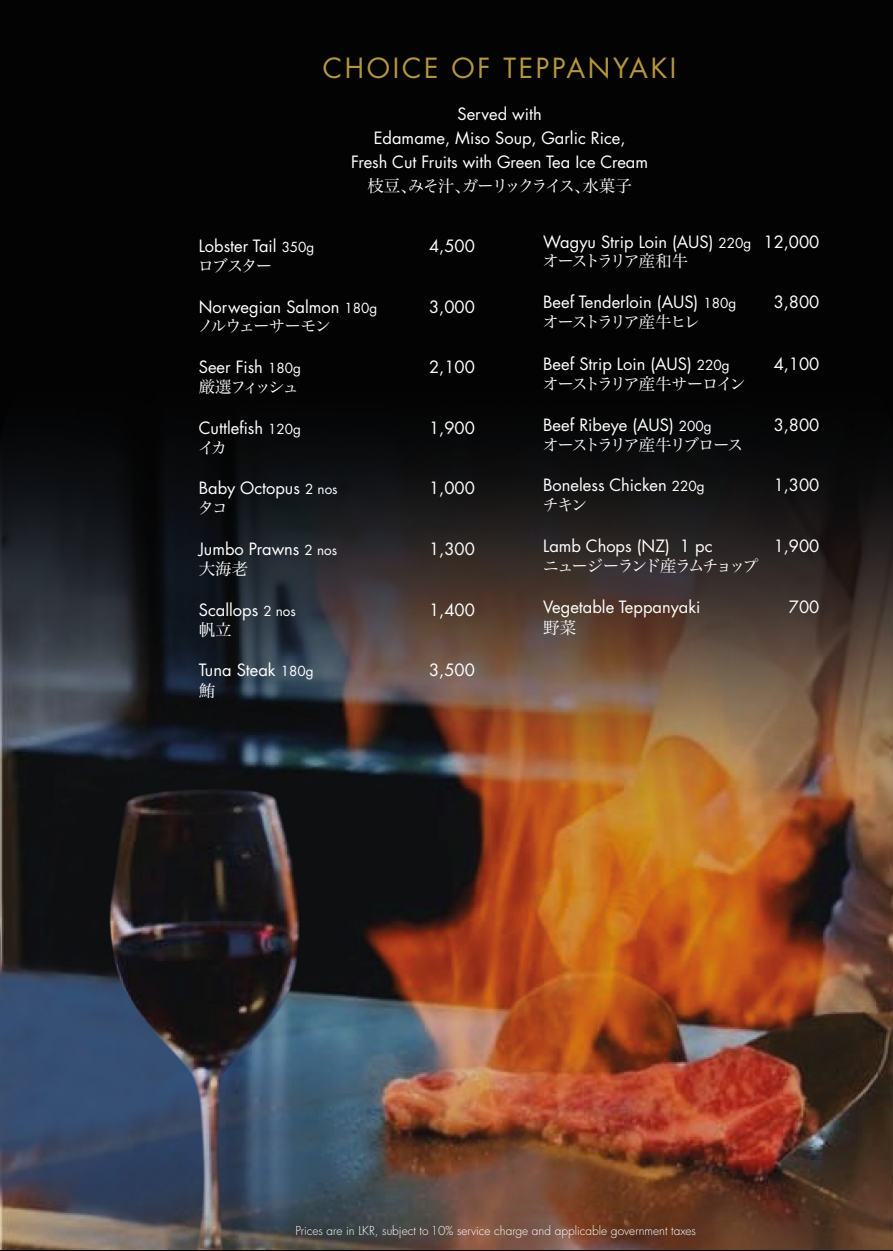
<style>
.page{position:relative;width:893px;height:1251px;background:#fff}
.page>*{position:absolute;margin:0;border:0;box-sizing:border-box;transform-origin:0 0}
.t1{font:27px "Futura LT Pro";letter-spacing:.1em;color:#b59640}
.t2{font:16.5px/24px "Futura LT Pro";color:#fff;text-align:center}
.t3{font:16.5px "Hira Min Pro W3";letter-spacing:-.13em;color:#fff}
.t4{font:16.5px "Hira Min Pro W3";letter-spacing:-.11em;color:#fff}
.t5{font:16.5px "Hira Min Pro W3";letter-spacing:-.155em;color:#fff}
.t6{font:16.5px "Hira Min Pro W3";letter-spacing:-.17em;color:#fff}
.t7{font:16.5px "Hira Min Pro W3";letter-spacing:-.165em;color:#fff}
.t8{font:300 12px "Futura LT Pro";color:#fff}
.s1{font-size:13.5px}
</style>
<div class="page">
<img style="left:1px;top:0;width:892px;height:1248px">
<h1 class="t1" style="left:323px;top:49px;width:355px">CHOICE OF TEPPANYAKI</h1>
<p class="t2" style="left:351px;top:102px;width:298px">Served with<br>Edamame, Miso Soup, Garlic Rice,<br>Fresh Cut Fruits with Green Tea Ice Cream</p>
<p class="t4" style="left:367px;top:172px;width:266px">枝豆、みそ汁、ガーリックライス、水菓子</p>
<p class="t2" style="left:199px;top:233px;width:117px">Lobster Tail <span class="s1">350g</span></p>
<p class="t2" style="left:429px;top:233px;width:47px">4,500</p>
<p class="t3" style="left:198px;top:251px;width:76px">ロブスター</p>
<p class="t2" style="left:199px;top:294px;width:180px">Norwegian Salmon <span class="s1">180g</span></p>
<p class="t2" style="left:429px;top:294px;width:47px">3,000</p>
<p class="t4" style="left:197px;top:312px;width:135px">ノルウェーサーモン</p>
<p class="t2" style="left:199px;top:355px;width:104px">Seer Fish <span class="s1">180g</span></p>
<p class="t2" style="left:429px;top:355px;width:47px">2,100</p>
<p class="t7" style="left:199px;top:372px;width:102px">厳選フィッシュ</p>
<p class="t2" style="left:199px;top:415px;width:104px">Cuttlefish <span class="s1">120g</span></p>
<p class="t2" style="left:429px;top:415px;width:47px">1,900</p>
<p class="t3" style="left:198px;top:433px;width:31px">イカ</p>
<p class="t2" style="left:199px;top:476px;width:140px">Baby Octopus <span class="s1">2 nos</span></p>
<p class="t2" style="left:429px;top:476px;width:47px">1,000</p>
<p class="t3" style="left:198px;top:494px;width:32px">タコ</p>
<p class="t2" style="left:199px;top:536px;width:140px">Jumbo Prawns <span class="s1">2 nos</span></p>
<p class="t2" style="left:429px;top:536px;width:47px">1,300</p>
<p class="t3" style="left:199px;top:554px;width:51px">大海老</p>
<p class="t2" style="left:199px;top:597px;width:99px">Scallops <span class="s1">2 nos</span></p>
<p class="t2" style="left:429px;top:597px;width:47px">1,400</p>
<p class="t3" style="left:199px;top:615px;width:34px">帆立</p>
<p class="t2" style="left:199px;top:658px;width:116px">Tuna Steak <span class="s1">180g</span></p>
<p class="t2" style="left:429px;top:658px;width:47px">3,500</p>
<p class="t3" style="left:199px;top:677px;width:18px">鮪</p>
<p class="t2" style="left:543px;top:229px;width:278px">Wagyu Strip Loin (AUS) <span class="s1">220g</span> 12,000</p>
<p class="t5" style="left:542px;top:247px;width:147px">オーストラリア産和牛</p>
<p class="t2" style="left:543px;top:290px;width:194px">Beef Tenderloin (AUS) <span class="s1">180g</span></p>
<p class="t2" style="left:774px;top:290px;width:47px">3,800</p>
<p class="t6" style="left:542px;top:308px;width:159px">オーストラリア産牛ヒレ</p>
<p class="t2" style="left:543px;top:352px;width:188px">Beef Strip Loin (AUS) <span class="s1">220g</span></p>
<p class="t2" style="left:774px;top:352px;width:47px">4,100</p>
<p class="t3" style="left:542px;top:369px;width:205px">オーストラリア産牛サーロイン</p>
<p class="t2" style="left:543px;top:412px;width:170px">Beef Ribeye (AUS) <span class="s1">200g</span></p>
<p class="t2" style="left:774px;top:412px;width:47px">3,800</p>
<p class="t5" style="left:542px;top:430px;width:203px">オーストラリア産牛リブロース</p>
<p class="t2" style="left:543px;top:473px;width:163px">Boneless Chicken <span class="s1">220g</span></p>
<p class="t2" style="left:774px;top:473px;width:47px">1,300</p>
<p class="t3" style="left:542px;top:491px;width:47px">チキン</p>
<p class="t2" style="left:543px;top:533px;width:171px">Lamb Chops (NZ) 1 pc</p>
<p class="t2" style="left:774px;top:533px;width:47px">1,900</p>
<p class="t3" style="left:543px;top:551px;width:218px">ニュージーランド産ラムチョップ</p>
<p class="t2" style="left:543px;top:594px;width:159px">Vegetable Teppanyaki</p>
<p class="t2" style="left:789px;top:594px;width:32px">700</p>
<p class="t3" style="left:543px;top:613px;width:34px">野菜</p>
<p class="t8" style="left:296px;top:1222px;width:402px">Prices are in LKR, subject to 10% service charge and applicable government taxes</p>
</div>
